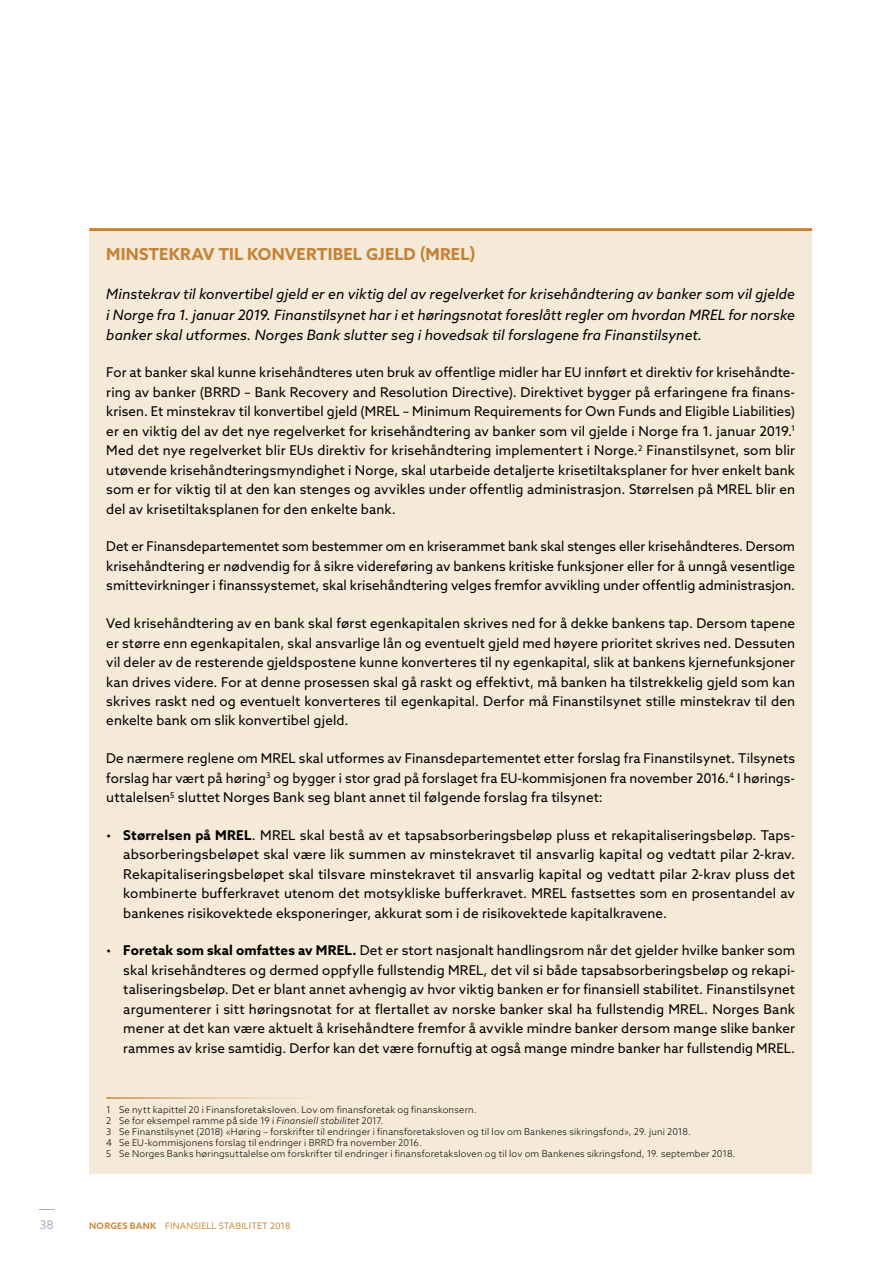
<style>
.page{position:relative;width:893px;height:1263px;background:#fff}
.page>*{position:absolute;margin:0;border:0;box-sizing:border-box;transform-origin:0 0}
.t1{font:700 16.5px "Azo Sans";letter-spacing:.01em;color:#ce8e3f}
.t2{font:italic 14.25px/20.2px "Azo Sans";letter-spacing:.005em;color:#000;text-align:justify}
.t3{font:13.5px/19.5px "Azo Sans";letter-spacing:.005em;color:#000;text-align:justify}
.t4{font:700 13.5px "Azo Sans";letter-spacing:.015em;color:#000}
.t5{font:12px "Azo Sans";color:#a2b1c7}
.t6{font:300 9.3px/10.8px "Azo Sans";letter-spacing:.02em;color:#000}
.t7{font:9px "Azo Sans";letter-spacing:.02em;color:#ce8e3f}
.s1{font-weight:400}
.s2{font-weight:700}
.s3{font-style:italic}
</style>
<div class="page">
<svg style="left:39px;top:1209px;width:16px;height:1px"></svg>
<div style="left:89px;top:230px;width:723px;height:944px;background:#f5e9d8"></div>
<hr style="left:89px;top:228px;width:723px;height:3px;background:#ce8e3f">
<hr style="left:106px;top:1097px;width:255px;height:2px;background:#fff">
<p class="t1" style="left:106px;top:243px;width:371px">Minstekrav til konvertibel gjeld (MREL)</p>
<p class="t2" style="left:106px;top:284px;width:690px">Minstekrav til konvertibel gjeld er en viktig del av regelverket for krisehåndtering av banker som vil gjelde i Norge fra 1. januar 2019. Finanstilsynet har i et høringsnotat foreslått regler om hvordan MREL for norske banker skal utformes. Norges Bank slutter seg i hovedsak til forslagene fra Finanstilsynet.</p>
<p class="t3" style="left:106px;top:363px;width:690px">For at banker skal kunne krisehåndteres uten bruk av offentlige midler har EU innført et direktiv for krisehåndte&shy;ring av banker (BRRD – Bank Recovery and Resolution Directive). Direktivet bygger på erfaringene fra finans&shy;krisen. Et minstekrav til konvertibel gjeld (MREL – Minimum Requirements for Own Funds and Eligible Liabilities) er en viktig del av det nye regelverket for krisehåndtering av banker som vil gjelde i Norge fra 1. januar 2019.<sup>1<br></sup>Med det nye regelverket blir EUs direktiv for krisehåndtering implementert i Norge.<sup>2</sup> Finanstilsynet, som blir utøvende krisehåndteringsmyndighet i Norge, skal utarbeide detaljerte krisetiltaksplaner for hver enkelt bank som er for viktig til at den kan stenges og avvikles under offentlig administrasjon. Størrelsen på MREL blir en del av krisetiltaksplanen for den enkelte bank.</p>
<p class="t3" style="left:106px;top:537px;width:690px">Det er Finansdepartementet som bestemmer om en kriserammet bank skal stenges eller krisehåndteres. Dersom krisehåndtering er nødvendig for å sikre videreføring av bankens kritiske funksjoner eller for å unngå vesentlige smittevirkninger i finanssystemet, skal krisehåndtering velges fremfor avvikling under offentlig administrasjon.</p>
<p class="t3" style="left:106px;top:613px;width:690px">Ved krisehåndtering av en bank skal først egenkapitalen skrives ned for å dekke bankens tap. Dersom tapene er større enn egenkapitalen, skal ansvarlige lån og eventuelt gjeld med høyere prioritet skrives ned. Dessuten vil deler av de resterende gjeldspostene kunne konverteres til ny egenkapital, slik at bankens kjernefunksjoner kan drives videre. For at denne prosessen skal gå raskt og effektivt, må banken ha tilstrekkelig gjeld som kan skrives raskt ned og eventuelt konverteres til egenkapital. Derfor må Finanstilsynet stille minstekrav til den enkelte bank om slik konvertibel gjeld.</p>
<p class="t3" style="left:106px;top:748px;width:690px">De nærmere reglene om MREL skal utformes av Finansdepartementet etter forslag fra Finanstilsynet. Tilsynets forslag har vært på høring<sup>3</sup> og bygger i stor grad på forslaget fra EU-kommisjonen fra november 2016.<sup>4</sup> I hørings&shy;uttalelsen<sup>5</sup> sluttet Norges Bank seg blant annet til følgende forslag fra tilsynet:</p>
<p class="t4" style="left:106px;top:826px;width:130px"><span class="s1">•</span> Størrelsen på MREL</p>
<p class="t3" style="left:123px;top:825px;width:673px;text-indent:129px">. MREL skal bestå av et tapsabsorberingsbeløp pluss et rekapitaliseringsbeløp. Taps&shy;absorberingsbeløpet skal være lik summen av minstekravet til ansvarlig kapital og vedtatt pilar 2-krav.<br>Rekapitaliseringsbeløpet skal tilsvare minstekravet til ansvarlig kapital og vedtatt pilar 2-krav pluss det kombinerte bufferkravet utenom det motsykliske bufferkravet. MREL fastsettes som en prosentandel av bankenes risikovektede eksponeringer, akkurat som i de risikovektede kapitalkravene.</p>
<p class="t4" style="left:106px;top:941px;width:231px"><span class="s1">•</span> Foretak som skal omfattes av MREL</p>
<p class="t3" style="left:123px;top:940px;width:673px;text-indent:229px"><span class="s2">.</span> Det er stort nasjonalt handlingsrom når det gjelder hvilke banker som skal krisehåndteres og dermed oppfylle fullstendig MREL, det vil si både tapsabsorberingsbeløp og rekapi&shy;taliseringsbeløp. Det er blant annet avhengig av hvor viktig banken er for finansiell stabilitet. Finanstilsynet argumenterer i sitt høringsnotat for at flertallet av norske banker skal ha fullstendig MREL. Norges Bank mener at det kan være aktuelt å krisehåndtere fremfor å avvikle mindre banker dersom mange slike banker rammes av krise samtidig. Derfor kan det være fornuftig at også mange mindre banker har fullstendig MREL.</p>
<p class="t6" style="left:106px;top:1104px;width:631px">1 Se nytt kapittel 20 i Finansforetaksloven. Lov om finansforetak og finanskonsern.<br>2 Se for eksempel ramme på side 19 i <span class="s3">Finansiell stabilitet</span> 2017<span class="s3">.<br></span>3 Se Finanstilsynet (2018) «Høring – forskrifter til endringer i finansforetaksloven og til lov om Bankenes sikringsfond», 29. juni 2018.<br>4 Se EU-kommisjonens forslag til endringer i BRRD fra november 2016.<br>5 Se Norges Banks høringsuttalelse om forskrifter til endringer i finansforetaksloven og til lov om Bankenes sikringsfond, 19. september 2018.</p>
<p class="t5" style="left:40px;top:1217px;width:15px">38</p>
<p class="t7" style="left:89px;top:1220px;width:203px"><span class="s2">NORGES BANK</span> finansiell stabilitet 2018</p>
</div>
